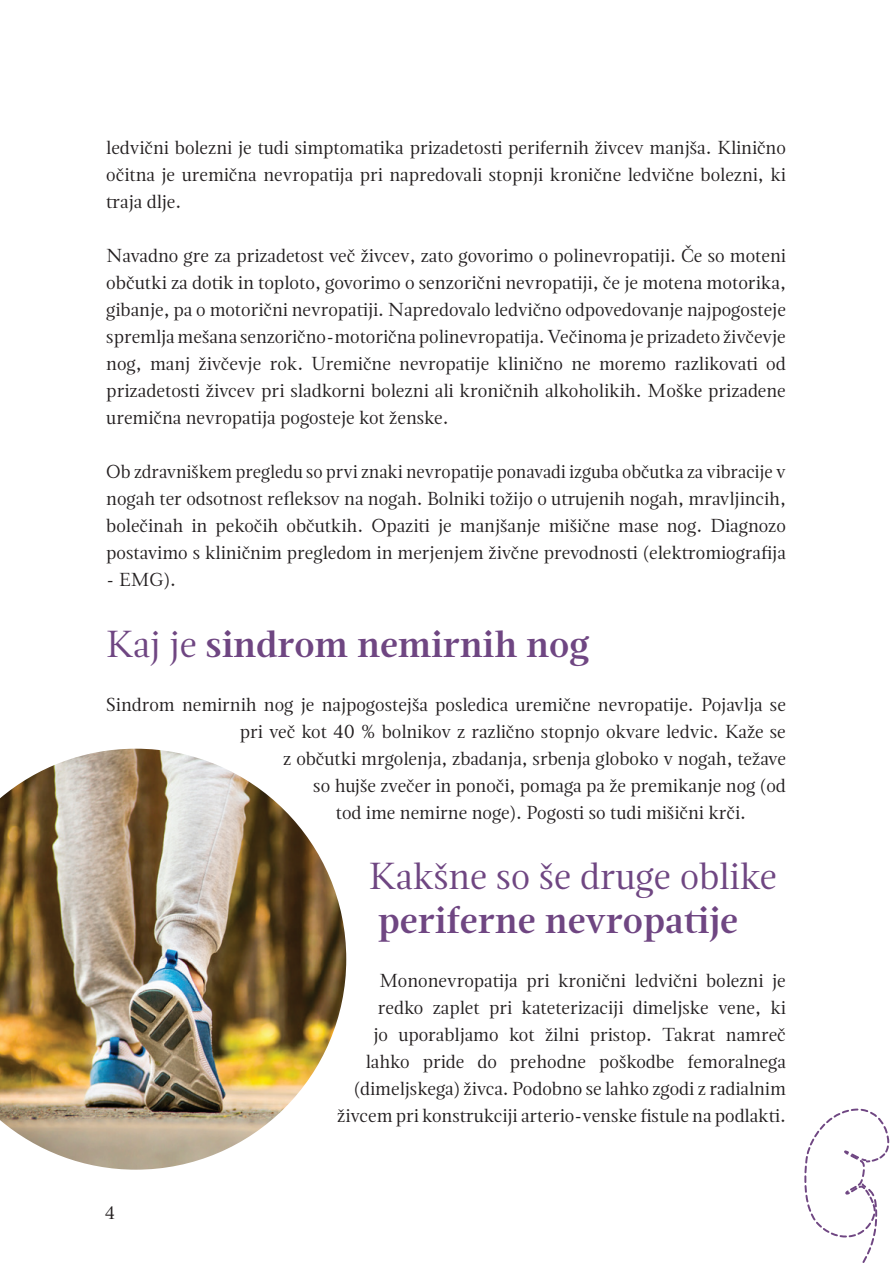
<style>
.page{position:relative;width:893px;height:1263px;background:#fff}
.page>*{position:absolute;margin:0;border:0;box-sizing:border-box;transform-origin:0 0}
.t1{font:600 37.5px "Magneta";color:#6f4682}
.t2{font:37.5px "Magneta";color:#6f4682}
.t3{font:18.75px/27px "Magneta";color:#231f20;text-align:justify}
.t4{font:18px "Magneta";color:#231f20}
.s1{font-weight:400}
</style>
<div class="page">
<svg style="left:804px;top:1108px;width:86px;height:155px"></svg>
<img style="left:0;top:749px;width:346px;height:421px">
<p class="t3" style="left:106px;top:134px;width:681px">ledvični bolezni je tudi simptomatika prizadetosti perifernih živcev manjša. Klinično očitna je uremična nevropatija pri napredovali stopnji kronične ledvične bolezni, ki traja dlje.</p>
<p class="t3" style="left:106px;top:242px;width:681px">Navadno gre za prizadetost več živcev, zato govorimo o polinevropatiji. Če so moteni občutki za dotik in toploto, govorimo o senzorični nevropatiji, če je motena motorika, gibanje, pa o motorični nevropatiji. Napredovalo ledvično odpovedovanje najpogosteje spremlja mešana senzorično-motorična polinevropatija. Večinoma je prizadeto živčevje nog, manj živčevje rok. Uremične nevropatije klinično ne moremo razlikovati od prizadetosti živcev pri sladkorni bolezni ali kroničnih alkoholikih. Moške prizadene uremična nevropatija pogosteje kot ženske.</p>
<p class="t3" style="left:106px;top:458px;width:681px">Ob zdravniškem pregledu so prvi znaki nevropatije ponavadi izguba občutka za vibracije v nogah ter odsotnost refleksov na nogah. Bolniki tožijo o utrujenih nogah, mravljincih, bolečinah in pekočih občutkih. Opaziti je manjšanje mišične mase nog. Diagnozo postavimo s kliničnim pregledom in merjenjem živčne prevodnosti (elektromiografija</p>
<p class="t3" style="left:106px;top:566px;width:71px">- EMG).</p>
<h1 class="t1" style="left:106px;top:618px;width:484px"><span class="s1">Kaj je</span> sindrom nemirnih nog</h1>
<p class="t3" style="left:106px;top:691px;width:681px">Sindrom nemirnih nog je najpogostejša posledica uremične nevropatije. Pojavlja se</p>
<p class="t3" style="left:240px;top:718px;width:548px">pri več kot 40 % bolnikov z različno stopnjo okvare ledvic. Kaže se</p>
<p class="t3" style="left:283px;top:745px;width:504px">z občutki mrgolenja, zbadanja, srbenja globoko v nogah, težave</p>
<p class="t3" style="left:313px;top:772px;width:474px">so hujše zvečer in ponoči, pomaga pa že premikanje nog (od</p>
<p class="t3" style="left:336px;top:799px;width:412px">tod ime nemirne noge). Pogosti so tudi mišični krči.</p>
<h1 class="t2" style="left:369px;top:851px;width:410px">Kakšne so še druge oblike</h1>
<h1 class="t1" style="left:378px;top:894px;width:362px">periferne nevropatije</h1>
<p class="t3" style="left:337px;top:967px;width:450px;text-align:right">Mononevropatija pri kronični ledvični bolezni je redko zaplet pri kateterizaciji dimeljske vene, ki<br>jo uporabljamo kot žilni pristop. Takrat namreč lahko pride do prehodne poškodbe femoralnega (dimeljskega) živca. Podobno se lahko zgodi z radialnim živcem pri konstrukciji arterio-venske fistule na podlakti.</p>
<p class="t4" style="left:105px;top:1201px;width:12px">4</p>
</div>
